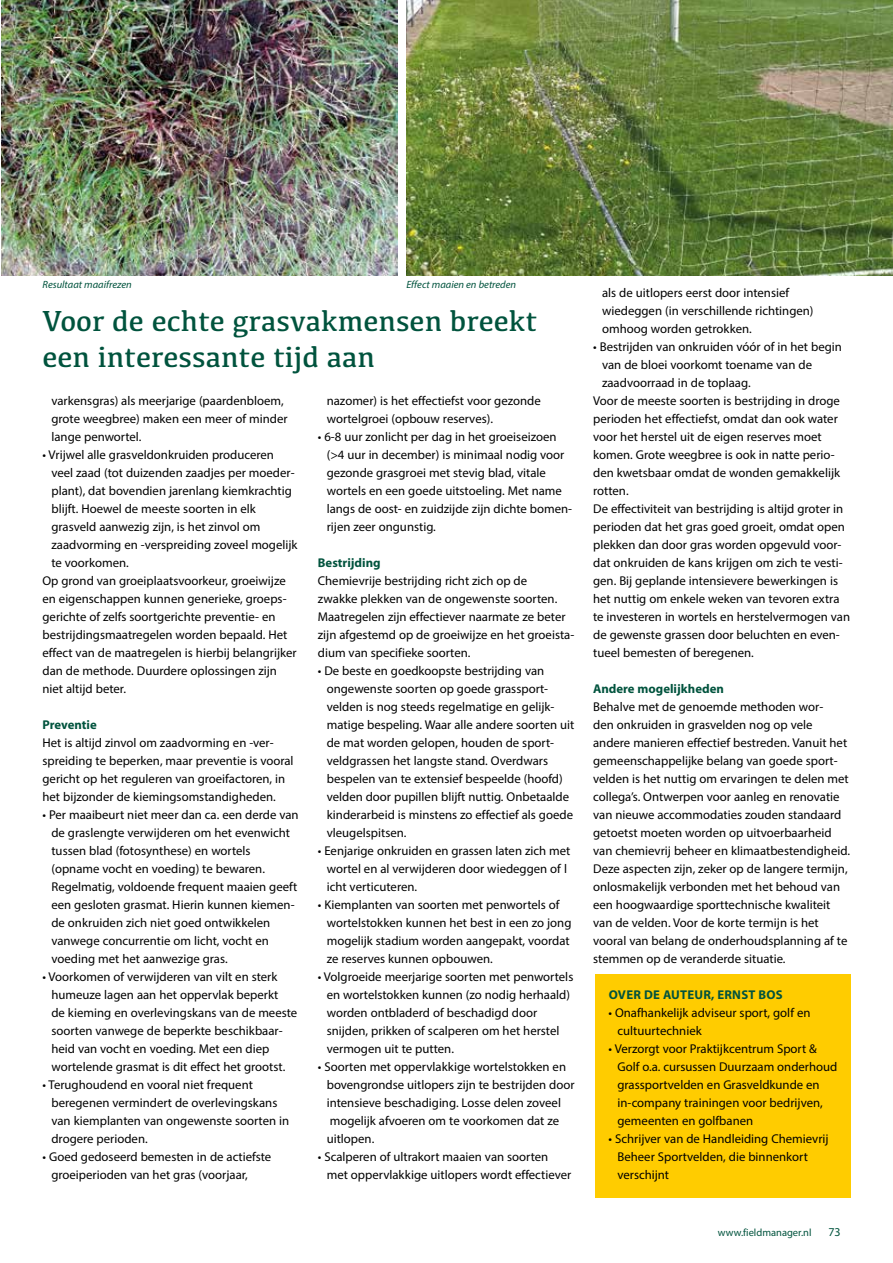
<style>
.page{position:relative;width:893px;height:1263px;background:#fff}
.page>*{position:absolute;margin:0;border:0;box-sizing:border-box;transform-origin:0 0}
.t1{font:30px/36px "Kefa";color:#00533d}
.t2{font:12.75px/18px "Myriad Pro";color:#000}
.t3{font:700 12.75px "Myriad Pro";color:#00533d}
.t4{font:700 12.75px "Myriad Pro";letter-spacing:.02em;color:#00533d}
.t5{font:12px "Myriad Pro";color:#00533d}
.t6{font:italic 10.5px "Myriad Pro";color:#00533d}
.t7{font:10.5px "Myriad Pro";color:#00533d}
</style>
<div class="page">
<img style="left:1px;top:0;width:396px;height:276px">
<img style="left:406px;top:0;width:487px;height:276px">
<div style="left:596px;top:974px;width:255px;height:224px;background:#fc0"></div>
<p class="t6" style="left:43px;top:278px;width:91px">Resultaat maaifrezen</p>
<p class="t6" style="left:406px;top:278px;width:111px">Effect maaien en betreden</p>
<h1 class="t1" style="left:43px;top:302px;width:496px">Voor de echte grasvakmensen breekt een interessante tijd aan</h1>
<p class="t2" style="left:51px;top:392px;width:238px">varkensgras) als meerjarige (paardenbloem, grote weegbree) maken een meer of minder lange penwortel.</p>
<p class="t2" style="left:43px;top:446px;width:233px">• Vrijwel alle grasveldonkruiden produceren</p>
<p class="t2" style="left:51px;top:464px;width:245px">veel zaad (tot duizenden zaadjes per moeder-</p>
<p class="t2" style="left:51px;top:482px;width:242px">plant), dat bovendien jarenlang kiemkrachtig</p>
<p class="t2" style="left:51px;top:500px;width:206px">blijft. Hoewel de meeste soorten in elk</p>
<p class="t2" style="left:51px;top:518px;width:211px">grasveld aanwezig zijn, is het zinvol om</p>
<p class="t2" style="left:51px;top:536px;width:248px">zaadvorming en -verspreiding zoveel mogelijk</p>
<p class="t2" style="left:51px;top:554px;width:79px">te voorkomen.</p>
<p class="t2" style="left:43px;top:572px;width:245px">Op grond van groeiplaatsvoorkeur, groeiwijze</p>
<p class="t2" style="left:43px;top:590px;width:246px">en eigenschappen kunnen generieke, groeps-</p>
<p class="t2" style="left:43px;top:608px;width:235px">gerichte of zelfs soortgerichte preventie- en</p>
<p class="t2" style="left:43px;top:626px;width:246px">bestrijdingsmaatregelen worden bepaald. Het</p>
<p class="t2" style="left:43px;top:644px;width:256px">effect van de maatregelen is hierbij belangrijker</p>
<p class="t2" style="left:43px;top:662px;width:236px">dan de methode. Duurdere oplossingen zijn</p>
<p class="t2" style="left:43px;top:680px;width:85px">niet altijd beter.</p>
<p class="t3" style="left:43px;top:716px;width:56px">Preventie</p>
<p class="t2" style="left:43px;top:734px;width:253px">Het is altijd zinvol om zaadvorming en -ver&shy;spreiding te beperken, maar preventie is vooral gericht op het reguleren van groeifactoren, in het bijzonder de kiemingsomstandigheden.</p>
<p class="t2" style="left:51px;top:806px;width:249px;text-indent:-9px">• Per maaibeurt niet meer dan ca. een derde van de graslengte verwijderen om het evenwicht tussen blad (fotosynthese) en wortels (opname vocht en voeding) te bewaren.<br>Regelmatig, voldoende frequent maaien geeft een gesloten grasmat. Hierin kunnen kiemen&shy;de onkruiden zich niet goed ontwikkelen vanwege concurrentie om licht, vocht en voeding met het aanwezige gras.</p>
<p class="t2" style="left:51px;top:968px;width:247px;text-indent:-9px">• Voorkomen of verwijderen van vilt en sterk humeuze lagen aan het oppervlak beperkt<br>de kieming en overlevingskans van de meeste soorten vanwege de beperkte beschikbaar&shy;heid van vocht en voeding. Met een diep wortelende grasmat is dit effect het grootst.</p>
<p class="t2" style="left:51px;top:1076px;width:239px;text-indent:-9px">• Terughoudend en vooral niet frequent beregenen vermindert de overlevingskans van kiemplanten van ongewenste soorten in drogere perioden.</p>
<p class="t2" style="left:51px;top:1148px;width:221px;text-indent:-9px">• Goed gedoseerd bemesten in de actiefste groeiperioden van het gras (voorjaar,</p>
<p class="t2" style="left:327px;top:392px;width:216px">nazomer) is het effectiefst voor gezonde wortelgroei (opbouw reserves).</p>
<p class="t2" style="left:327px;top:428px;width:247px;text-indent:-9px">• 6-8 uur zonlicht per dag in het groeiseizoen (&gt;4 uur in december) is minimaal nodig voor gezonde grasgroei met stevig blad, vitale wortels en een goede uitstoeling. Met name langs de oost- en zuidzijde zijn dichte bomen&shy;rijen zeer ongunstig.</p>
<p class="t3" style="left:318px;top:555px;width:64px">Bestrijding</p>
<p class="t2" style="left:318px;top:572px;width:258px">Chemievrije bestrijding richt zich op de<br>zwakke plekken van de ongewenste soorten.<br>Maatregelen zijn effectiever naarmate ze beter zijn afgestemd op de groeiwijze en het groeista&shy;dium van specifieke soorten.</p>
<p class="t2" style="left:327px;top:662px;width:249px;text-indent:-9px">• De beste en goedkoopste bestrijding van ongewenste soorten op goede grassport&shy;velden is nog steeds regelmatige en gelijk&shy;matige bespeling. Waar alle andere soorten uit de mat worden gelopen, houden de sport&shy;veldgrassen het langste stand. Overdwars bespelen van te extensief bespeelde (hoofd) velden door pupillen blijft nuttig. Onbetaalde kinderarbeid is minstens zo effectief als goede vleugelspitsen.</p>
<p class="t2" style="left:327px;top:842px;width:245px;text-indent:-9px">• Eenjarige onkruiden en grassen laten zich met wortel en al verwijderen door wiedeggen of l icht verticuteren.</p>
<p class="t2" style="left:327px;top:896px;width:246px;text-indent:-9px">• Kiemplanten van soorten met penwortels of wortelstokken kunnen het best in een zo jong mogelijk stadium worden aangepakt, voordat ze reserves kunnen opbouwen.</p>
<p class="t2" style="left:327px;top:968px;width:248px;text-indent:-9px">• Volgroeide meerjarige soorten met penwortels en wortelstokken kunnen (zo nodig herhaald) worden ontbladerd of beschadigd door snijden, prikken of scalperen om het herstel vermogen uit te putten.</p>
<p class="t2" style="left:327px;top:1058px;width:249px;text-indent:-9px">• Soorten met oppervlakkige wortelstokken en bovengrondse uitlopers zijn te bestrijden door intensieve beschadiging. Losse delen zoveel mogelijk afvoeren om te voorkomen dat ze uitlopen.</p>
<p class="t2" style="left:327px;top:1148px;width:246px;text-indent:-9px">• Scalperen of ultrakort maaien van soorten met oppervlakkige uitlopers wordt effectiever</p>
<p class="t2" style="left:602px;top:284px;width:213px">als de uitlopers eerst door intensief wiedeggen (in verschillende richtingen) omhoog worden getrokken.</p>
<p class="t2" style="left:593px;top:338px;width:250px">• Bestrijden van onkruiden vóór of in het begin</p>
<p class="t2" style="left:602px;top:356px;width:212px">van de bloei voorkomt toename van de</p>
<p class="t2" style="left:602px;top:374px;width:150px">zaadvoorraad in de toplaag.</p>
<p class="t2" style="left:593px;top:392px;width:248px">Voor de meeste soorten is bestrijding in droge</p>
<p class="t2" style="left:593px;top:410px;width:246px">perioden het effectiefst, omdat dan ook water</p>
<p class="t2" style="left:593px;top:428px;width:230px">voor het herstel uit de eigen reserves moet</p>
<p class="t2" style="left:593px;top:446px;width:243px">komen. Grote weegbree is ook in natte perio-</p>
<p class="t2" style="left:593px;top:464px;width:248px">den kwetsbaar omdat de wonden gemakkelijk</p>
<p class="t2" style="left:593px;top:482px;width:37px">rotten.</p>
<p class="t2" style="left:593px;top:500px;width:252px">De effectiviteit van bestrijding is altijd groter in</p>
<p class="t2" style="left:593px;top:518px;width:253px">perioden dat het gras goed groeit, omdat open</p>
<p class="t2" style="left:593px;top:536px;width:250px">plekken dan door gras worden opgevuld voor-</p>
<p class="t2" style="left:593px;top:554px;width:251px">dat onkruiden de kans krijgen om zich te vesti-</p>
<p class="t2" style="left:593px;top:572px;width:246px">gen. Bij geplande intensievere bewerkingen is</p>
<p class="t2" style="left:593px;top:590px;width:248px">het nuttig om enkele weken van tevoren extra</p>
<p class="t2" style="left:593px;top:608px;width:258px">te investeren in wortels en herstelvermogen van</p>
<p class="t2" style="left:593px;top:626px;width:248px">de gewenste grassen door beluchten en even-</p>
<p class="t2" style="left:593px;top:644px;width:162px">tueel bemesten of beregenen.</p>
<p class="t3" style="left:593px;top:681px;width:132px">Andere mogelijkheden</p>
<p class="t2" style="left:593px;top:698px;width:258px">Behalve met de genoemde methoden wor-<br>den onkruiden in grasvelden nog op vele andere manieren effectief bestreden. Vanuit het gemeenschappelijke belang van goede sport&shy;velden is het nuttig om ervaringen te delen met collega’s. Ontwerpen voor aanleg en renovatie van nieuwe accommodaties zouden standaard getoetst moeten worden op uitvoerbaarheid van chemievrij beheer en klimaatbestendigheid.<br>Deze aspecten zijn, zeker op de langere termijn, onlosmakelijk verbonden met het behoud van een hoogwaardige sporttechnische kwaliteit van de velden. Voor de korte termijn is het vooral van belang de onderhoudsplanning af te stemmen op de veranderde situatie.</p>
<p class="t4" style="left:609px;top:986px;width:176px">OVER DE AUTEUR, ERNST BOS</p>
<p class="t2" style="left:617px;top:1004px;width:195px;text-indent:-9px">• Onafhankelijk adviseur sport, golf en cultuurtechniek</p>
<p class="t2" style="left:617px;top:1040px;width:221px;text-indent:-9px">• Verzorgt voor Praktijkcentrum Sport &amp; Golf o.a. cursussen Duurzaam onderhoud grassportvelden en Grasveldkunde en in-company trainingen voor bedrijven, gemeenten en golfbanen</p>
<p class="t2" style="left:617px;top:1130px;width:213px;text-indent:-9px">• Schrijver van de Handleiding Chemievrij<br>Beheer Sportvelden, die binnenkort verschijnt</p>
<p class="t7" style="left:718px;top:1226px;width:95px">www.fieldmanager.nl</p>
<p class="t5" style="left:828px;top:1224px;width:14px">73</p>
</div>
